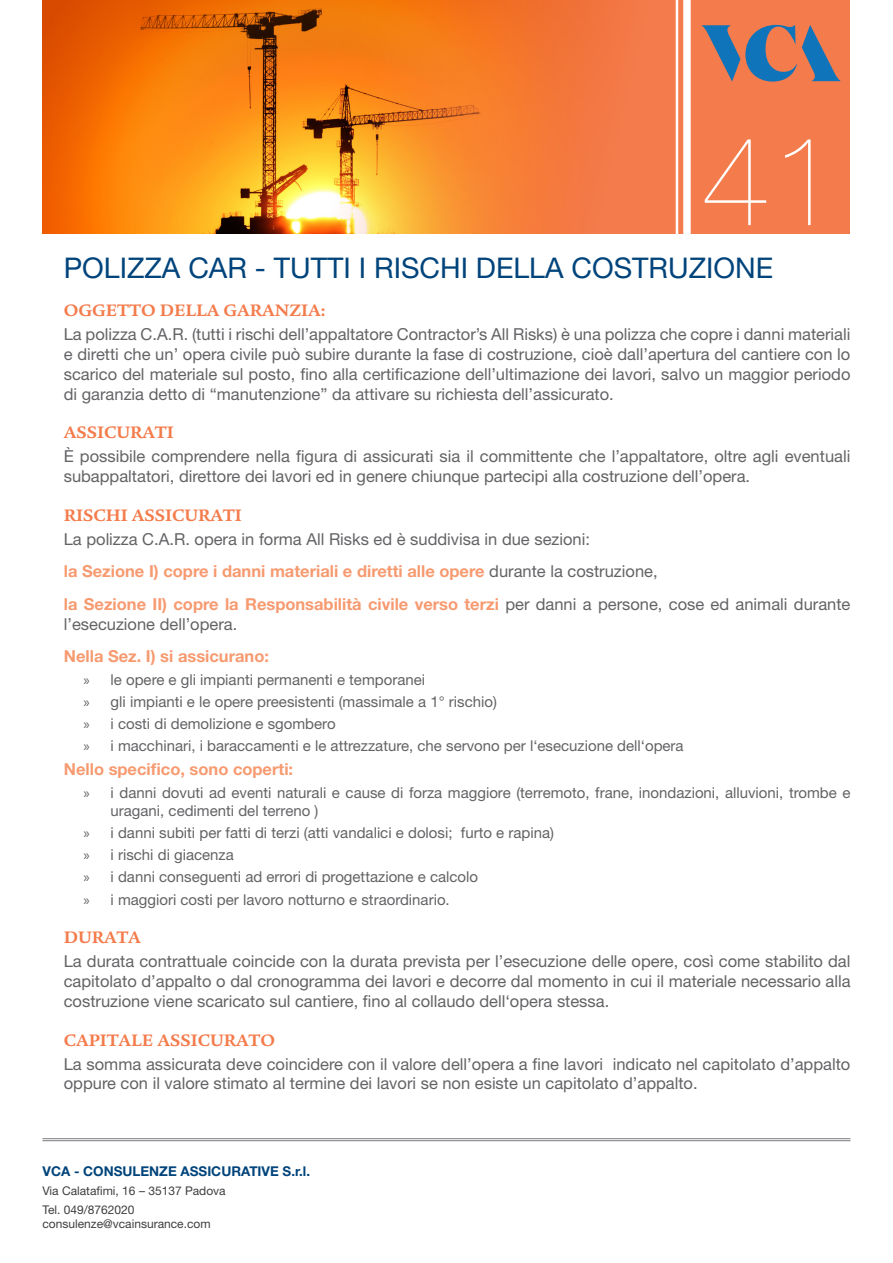
<style>
.page{position:relative;width:893px;height:1263px;background:#fff}
.page>*{position:absolute;margin:0;border:0;box-sizing:border-box;transform-origin:0 0}
.t1{font:200 126px "Helvetica Neue";color:#fff}
.t2{font:28.5px "Helvetica Neue";color:#00447b}
.t3{font:700 18px "Legacy Serif Std";color:#f47b4b}
.t4{font:16.5px/19.8px "Helvetica Neue";color:#636366}
.t5{font:700 16.5px "Helvetica Neue";color:#f79a70}
.t6{font:15px/18px "Helvetica Neue";color:#636366}
.t7{font:700 13.5px "Helvetica Neue";color:#00447b}
.t8{font:12px "Helvetica Neue";color:#3e3e3f}
.s1{font-weight:400;color:#636366}
.s2{font-weight:700;color:#f79a70}
.s3{font-family:"Myriad Pro"}
</style>
<div class="page">
<svg style="left:43px;top:0;width:807px;height:233px;background:#f0802b"></svg>
<div style="left:683px;top:0;width:8px;height:235px;background:#fff"></div>
<hr style="left:676px;top:0;width:2px;height:235px;background:#fff">
<hr style="left:43px;top:1140px;width:807px;height:1px;background:#939598">
<hr style="left:43px;top:1138px;width:807px;height:1px;background:#939598">
<svg style="left:702px;top:25px;width:139px;height:57px;background:#997877"></svg>
<p class="t1" style="left:700px;top:108px;width:142px">41</p>
<p class="t2" style="left:64px;top:250px;width:711px">POLIZZA CAR - TUTTI I RISCHI DELLA COSTRUZIONE</p>
<p class="t3" style="left:64px;top:300px;width:263px">OGGETTO DELLA GARANZIA:</p>
<p class="t4" style="left:64px;top:324px;width:788px;text-align:justify">La polizza C.A.R. (tutti i rischi dell’appaltatore Contractor’s All Risks) è una polizza che copre i danni materiali e diretti che un’ opera civile può subire durante la fase di costruzione, cioè dall’apertura del cantiere con lo scarico del materiale sul posto, fino alla certificazione dell’ultimazione dei lavori, salvo un maggior periodo di garanzia detto di “manutenzione” da attivare su richiesta dell’assicurato.</p>
<p class="t3" style="left:64px;top:422px;width:111px">ASSICURATI</p>
<p class="t4" style="left:64px;top:446px;width:788px">È possibile comprendere nella figura di assicurati sia il committente che l’appaltatore, oltre agli eventuali subappaltatori, direttore dei lavori ed in genere chiunque partecipi alla costruzione dell’opera.</p>
<p class="t3" style="left:64px;top:505px;width:180px">RISCHI ASSICURATI</p>
<p class="t4" style="left:64px;top:529px;width:528px">La polizza C.A.R. opera in forma All Risks ed è suddivisa in due sezioni:</p>
<p class="t5" style="left:64px;top:561px;width:595px">la Sezione I) copre i danni materiali e diretti alle opere <span class="s1">durante la costruzione,</span></p>
<p class="t4" style="left:64px;top:594px;width:788px"><span class="s2">la Sezione II) copre la Responsabilità civile verso terzi</span> per danni a persone, cose ed animali durante l’esecuzione dell’opera.</p>
<p class="t5" style="left:64px;top:646px;width:207px">Nella Sez. I) si assicurano:</p>
<p class="t6" style="left:84px;top:670px;width:343px"><span class="s3">»</span> le opere e gli impianti permanenti e temporanei</p>
<p class="t6" style="left:84px;top:692px;width:415px"><span class="s3">»</span> gli impianti e le opere preesistenti (massimale a 1° rischio)</p>
<p class="t6" style="left:84px;top:714px;width:254px"><span class="s3">»</span> i costi di demolizione e sgombero</p>
<p class="t6" style="left:84px;top:737px;width:602px"><span class="s3">»</span> i macchinari, i baraccamenti e le attrezzature, che servono per l‘esecuzione dell‘opera</p>
<p class="t5" style="left:64px;top:759px;width:231px">Nello specifico, sono coperti:</p>
<p class="t6" style="left:111px;top:783px;width:741px;text-indent:-27px"><span class="s3">»</span> i danni dovuti ad eventi naturali e cause di forza maggiore (terremoto, frane, inondazioni, alluvioni, trombe e uragani, cedimenti del terreno )</p>
<p class="t6" style="left:84px;top:823px;width:472px"><span class="s3">»</span> i danni subiti per fatti di terzi (atti vandalici e dolosi; furto e rapina)</p>
<p class="t6" style="left:84px;top:846px;width:152px"><span class="s3">»</span> i rischi di giacenza</p>
<p class="t6" style="left:84px;top:868px;width:396px"><span class="s3">»</span> i danni conseguenti ad errori di progettazione e calcolo</p>
<p class="t6" style="left:84px;top:890px;width:368px"><span class="s3">»</span> i maggiori costi per lavoro notturno e straordinario.</p>
<p class="t3" style="left:64px;top:927px;width:79px">DURATA</p>
<p class="t4" style="left:64px;top:951px;width:788px;text-align:justify">La durata contrattuale coincide con la durata prevista per l’esecuzione delle opere, così come stabilito dal capitolato d’appalto o dal cronogramma dei lavori e decorre dal momento in cui il materiale necessario alla costruzione viene scaricato sul cantiere, fino al collaudo dell‘opera stessa.</p>
<p class="t3" style="left:64px;top:1029px;width:213px">CAPITALE ASSICURATO</p>
<p class="t4" style="left:64px;top:1053px;width:788px">La somma assicurata deve coincidere con il valore dell’opera a fine lavori indicato nel capitolato d’appalto oppure con il valore stimato al termine dei lavori se non esiste un capitolato d’appalto.</p>
<p class="t7" style="left:43px;top:1163px;width:269px">VCA - CONSULENZE ASSICURATIVE S.r.l.</p>
<p class="t8" style="left:43px;top:1183px;width:185px">Via Calatafimi, 16 – 35137 Padova</p>
<p class="t8" style="left:43px;top:1202px;width:94px">Tel. 049/8762020</p>
<p class="t8" style="left:43px;top:1216px;width:170px">consulenze@vcainsurance.com</p>
</div>
